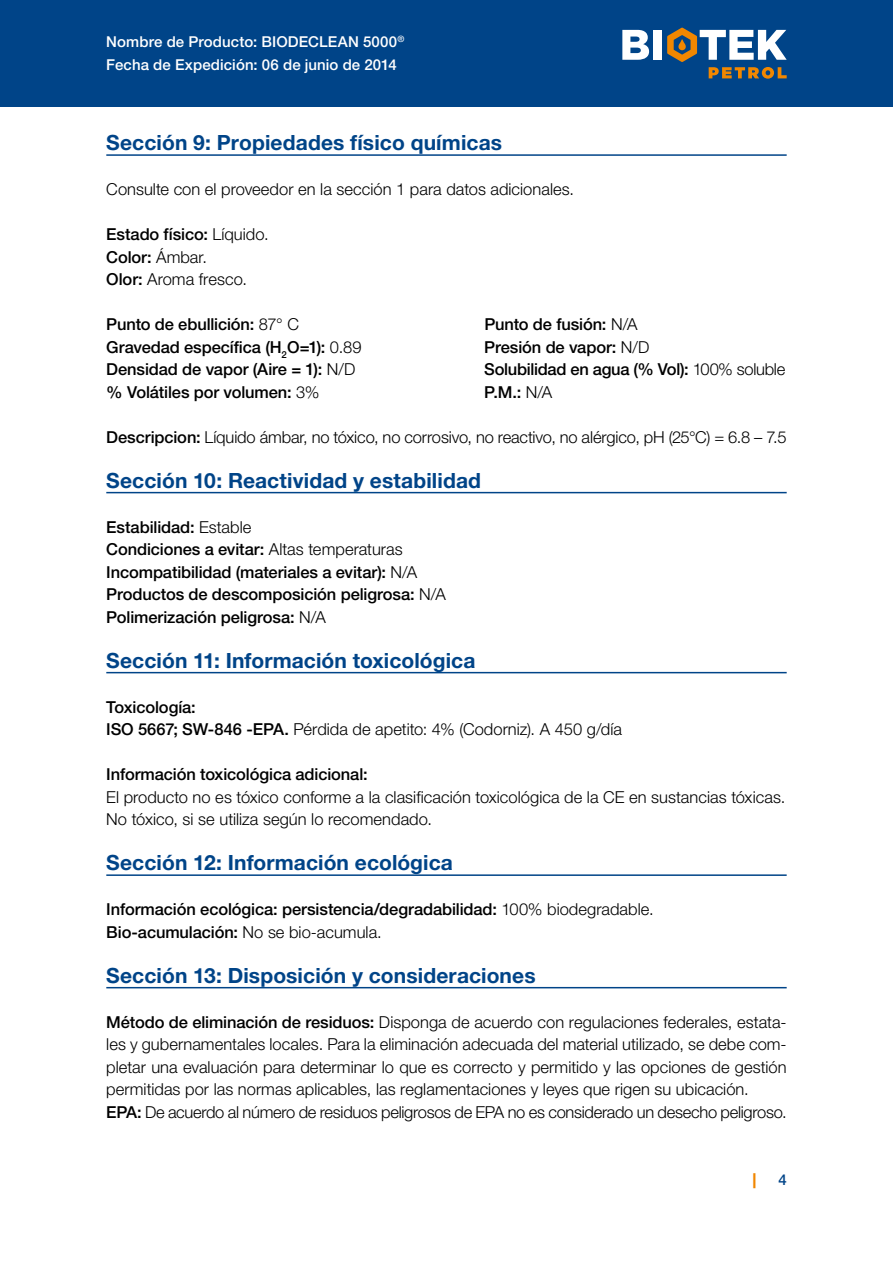
<style>
.page{position:relative;width:893px;height:1263px;background:#fff}
.page>*{position:absolute;margin:0;border:0;box-sizing:border-box;transform-origin:0 0}
.t1{font:700 21px "Helvetica Neue LT Std";letter-spacing:.005em;color:#048}
.t2{font:300 16.5px/22.5px "Helvetica Neue LT Std";color:#000}
.t3{font:500 16.5px/22.5px "Helvetica Neue LT Std";letter-spacing:-.005em;color:#000}
.t4{font:500 15px/22.5px "Helvetica Neue LT Std";letter-spacing:.005em;color:#fff}
.t5{font:800 15px "Helvetica Neue LT Std";color:#f18700}
.t6{font:500 15px "Helvetica Neue LT Std";color:#048}
.s1{font-weight:500}
.s2{font-weight:300}
</style>
<div class="page">
<div style="left:0;top:0;width:893px;height:106px;background:#048"></div>
<svg style="left:622px;top:30px;width:27px;height:30px"></svg>
<div style="left:653px;top:30px;width:9px;height:30px;background:#fff"></div>
<svg style="left:667px;top:28px;width:120px;height:51px"></svg>
<hr style="left:106px;top:154px;width:681px;height:2px;background:#048">
<hr style="left:106px;top:492px;width:681px;height:1px;background:#048">
<hr style="left:106px;top:672px;width:681px;height:1px;background:#048">
<hr style="left:106px;top:874px;width:681px;height:2px;background:#048">
<hr style="left:106px;top:987px;width:681px;height:1px;background:#048">
<p class="t4" style="left:106px;top:31px;width:300px">Nombre de Producto: BIODECLEAN 5000<sup>®<br></sup>Fecha de Expedición: 06 de junio de 2014</p>
<p class="t1" style="left:106px;top:130px;width:397px">Sección 9: Propiedades físico químicas</p>
<p class="t2" style="left:106px;top:178px;width:469px">Consulte con el proveedor en la sección 1 para datos adicionales.</p>
<p class="t2" style="left:106px;top:223px;width:164px"><span class="s1">Estado físico:</span> Líquido.<br><span class="s1">Color:</span> Ámbar.<br><span class="s1">Olor:</span> Aroma fresco.</p>
<p class="t3" style="left:106px;top:313px;width:194px">Punto de ebullición: <span class="s2">87° C</span></p>
<p class="t3" style="left:484px;top:313px;width:155px">Punto de fusión: <span class="s2">N/A</span></p>
<p class="t3" style="left:106px;top:335px;width:257px">Gravedad específica (H<sub>2</sub>O=1): <span class="s2">0.89</span></p>
<p class="t3" style="left:484px;top:335px;width:167px">Presión de vapor: <span class="s2">N/D</span></p>
<p class="t3" style="left:106px;top:358px;width:250px">Densidad de vapor (Aire = 1): <span class="s2">N/D</span></p>
<p class="t3" style="left:484px;top:358px;width:302px">Solubilidad en agua (% Vol): <span class="s2">100% soluble</span></p>
<p class="t3" style="left:106px;top:380px;width:215px">% Volátiles por volumen: <span class="s2">3%</span></p>
<p class="t3" style="left:484px;top:380px;width:70px">P.M.: <span class="s2">N/A</span></p>
<p class="t2" style="left:106px;top:425px;width:682px"><span class="s1">Descripcion:</span> Líquido ámbar, no tóxico, no corrosivo, no reactivo, no alérgico, pH (25°C) = 6.8 – 7.5</p>
<p class="t1" style="left:106px;top:467px;width:376px">Sección 10: Reactividad y estabilidad</p>
<p class="t3" style="left:106px;top:515px;width:341px">Estabilidad: <span class="s2">Estable<br></span>Condiciones a evitar: <span class="s2">Altas temperaturas </span>Incompatibilidad (materiales a evitar): <span class="s2">N/A </span>Productos de descomposición peligrosa: <span class="s2">N/A </span>Polimerización peligrosa: <span class="s2">N/A</span></p>
<p class="t1" style="left:106px;top:647px;width:371px">Sección 11: Información toxicológica</p>
<p class="t2" style="left:106px;top:695px;width:517px"><span class="s1">Toxicología:<br>ISO 5667; SW-846 -EPA.</span> Pérdida de apetito: 4% (Codorniz). A 450 g/día</p>
<p class="t3" style="left:106px;top:763px;width:263px">Información toxicológica adicional:</p>
<p class="t2" style="left:106px;top:785px;width:681px">El producto no es tóxico conforme a la clasificación toxicológica de la CE en sustancias tóxicas.<br>No tóxico, si se utiliza según lo recomendado.</p>
<p class="t1" style="left:106px;top:850px;width:348px">Sección 12: Información ecológica</p>
<p class="t3" style="left:106px;top:898px;width:549px">Información ecológica: persistencia/degradabilidad: <span class="s2">100% biodegradable.<br></span>Bio-acumulación: <span class="s2">No se bio-acumula.</span></p>
<p class="t1" style="left:106px;top:962px;width:431px">Sección 13: Disposición y consideraciones</p>
<p class="t2" style="left:106px;top:1010px;width:682px"><span class="s1">Método de eliminación de residuos:</span> Disponga de acuerdo con regulaciones federales, estata&shy;les y gubernamentales locales. Para la eliminación adecuada del material utilizado, se debe com&shy;pletar una evaluación para determinar lo que es correcto y permitido y las opciones de gestión permitidas por las normas aplicables, las reglamentaciones y leyes que rigen su ubicación.<br><span class="s1">EPA:</span> De acuerdo al número de residuos peligrosos de EPA no es considerado un desecho peligroso.</p>
<p class="t5" style="left:753px;top:1171px;width:5px">|</p>
<p class="t6" style="left:778px;top:1171px;width:10px">4</p>
</div>
